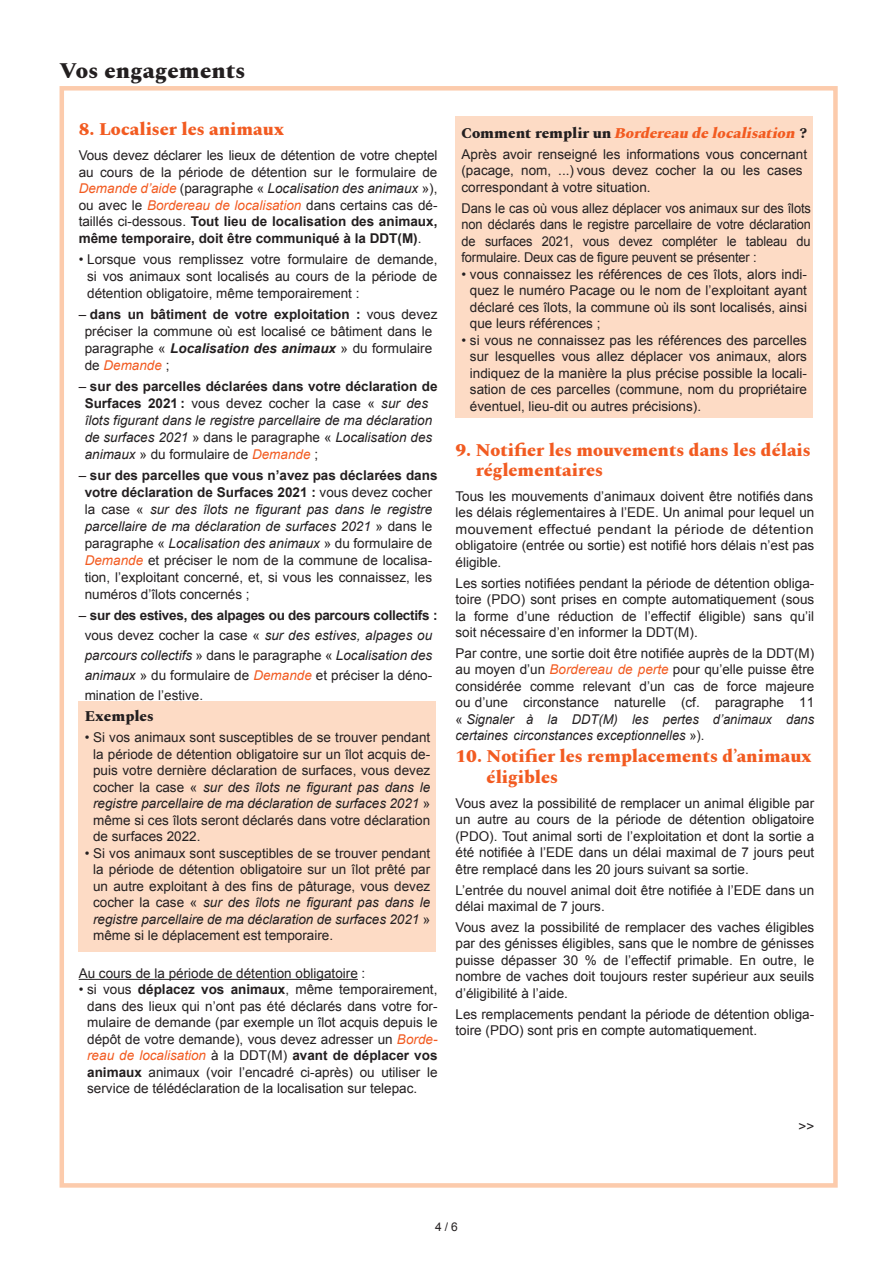
<style>
.page{position:relative;width:893px;height:1263px;background:#fff}
.page>*{position:absolute;margin:0;border:0;box-sizing:border-box;transform-origin:0 0}
.t1{font:800 22.5px "Spectral";letter-spacing:.01em;color:#231f20}
.t2{font:800 18px/19.5px "Spectral";color:#f25b21}
.t3{font:italic 800 15px "Spectral";color:#f25b21}
.t4{font:800 15px "Spectral";color:#231f20}
.t5{font:13.5px/16.5px "Arial";color:#231f20;text-align:justify}
.t6{font:italic 13.5px/17px "Arial";color:#231f20}
.t7{font:13.5px/16.5px "Arial";color:#231f20;text-align:justify;scale:.95 1}
.t8{font:12px "Arial";color:#231f20}
.s1{font-style:italic;color:#f25b21}
.s2{font-style:italic}
.s3{font-weight:700}
.s4{font-weight:700;font-style:italic}
.s5{font-style:normal}
.s6{font-weight:700;font-style:normal}
.s7{font-style:inherit}
.s8{color:#f25b21}
.s9{font-style:normal;color:#231f20}
</style>
<div class="page">
<hr style="left:79px;top:979px;width:279px;height:1px;background:#231f20">
<div style="left:79px;top:701px;width:357px;height:251px;background:#fddbc5"></div>
<div style="left:455px;top:116px;width:358px;height:302px;background:#fddbc5"></div>
<div style="left:60px;top:86px;width:778px;height:1102px;border:4px solid #fccbac"></div>
<h1 class="t1" style="left:60px;top:54px;width:188px">Vos engagements</h1>
<h2 class="t2" style="left:79px;top:118px;width:207px">8. Localiser les animaux</h2>
<p class="t5" style="left:79px;top:148px;width:360px">Vous devez déclarer les lieux de détention de votre cheptel au cours de la période de détention sur le formulaire de <span class="s1">Demande d’aide</span> (paragraphe « <span class="s2">Localisation des animaux</span> »), ou avec le <span class="s1">Bordereau de localisation</span> dans certains cas dé&shy;taillés ci-dessous. <span class="s3">Tout lieu de localisation des animaux, même temporaire, doit être communiqué à la DDT(M)</span>.</p>
<p class="t5" style="left:87px;top:251px;width:352px;line-height:17px;text-indent:-8px">• Lorsque vous remplissez votre formulaire de demande, si vos animaux sont localisés au cours de la période de détention obligatoire, même temporairement :</p>
<p class="t5" style="left:85px;top:306px;width:354px;line-height:17px;text-align:left;text-indent:-6px">– <span class="s3">dans un bâtiment de votre exploitation :</span> vous devez préciser la commune où est localisé ce bâtiment dans le paragraphe « <span class="s4">Localisation des animaux</span> » du formulaire de <span class="s1">Demande</span> ;</p>
<p class="t6" style="left:85px;top:378px;width:354px;text-indent:-6px"><span class="s5">–</span> <span class="s6">sur des parcelles déclarées dans votre déclaration de Surfaces 202</span><span class="s6">1</span> <span class="s6">:</span> <span class="s5">vous devez cocher la case «</span> sur des îlots figurant dans le registre parcellaire de ma déclaration de surfaces 202<span class="s7">1</span> <span class="s5">» dans le paragraphe «</span> Localisation des animaux <span class="s5">» du formulaire de</span> <span class="s8">Demande</span> <span class="s5">;</span></p>
<p class="t5" style="left:85px;top:467px;width:354px;line-height:17px;text-align:left;text-indent:-6px">– <span class="s3">sur des parcelles que vous n’avez pas déclarées dans votre déclaration de Surfaces 202</span><span class="s3">1</span> <span class="s3">:</span> vous devez cocher la case « <span class="s2">sur des îlots ne figurant pas dans le registre parcellaire de ma déclaration de surfaces 202</span><span class="s2">1</span> » dans le paragraphe « <span class="s2">Localisation des animaux</span> » du formulaire de <span class="s1">Demande</span> et préciser le nom de la commune de localisa&shy;tion, l’exploitant concerné, et, si vous les connaissez, les numéros d’îlots concernés ;</p>
<p class="t5" style="left:85px;top:606px;width:354px;line-height:19.8px;text-align:left;text-indent:-6px">– <span class="s3">sur des estives, des alpages ou des parcours collectifs : </span>vous devez cocher la case « <span class="s2">sur des estives, alpages ou parcours collectifs</span> » dans le paragraphe « <span class="s2">Localisation des animaux</span> » du formulaire de <span class="s1">Demande</span> et préciser la déno&shy;mination de l’estive.</p>
<p class="t4" style="left:85px;top:706px;width:71px">Exemples</p>
<p class="t5" style="left:93px;top:729px;width:339px;text-indent:-8px">• Si vos animaux sont susceptibles de se trouver pendant la période de détention obligatoire sur un îlot acquis de&shy;puis votre dernière déclaration de surfaces, vous devez cocher la case « <span class="s2">sur des îlots ne figurant pas dans le registre parcellaire de ma déclaration de surfaces 202</span><span class="s2">1</span> » même si ces îlots seront déclarés dans votre déclaration de surfaces 202<span class="s7">2</span>.</p>
<p class="t5" style="left:93px;top:845px;width:339px;text-indent:-8px">• Si vos animaux sont susceptibles de se trouver pendant la période de détention obligatoire sur un îlot prêté par un autre exploitant à des fins de pâturage, vous devez cocher la case « <span class="s2">sur des îlots ne figurant pas dans le registre parcellaire de ma déclaration de surfaces 202</span><span class="s2">1</span> » même si le déplacement est temporaire.</p>
<p class="t5" style="left:79px;top:965px;width:288px">Au cours de la période de détention obligatoire :</p>
<p class="t5" style="left:87px;top:981px;width:352px;text-indent:-8px">• si vous <span class="s3">déplacez vos animaux</span>, même temporairement, dans des lieux qui n’ont pas été déclarés dans votre for&shy;mulaire de demande (par exemple un îlot acquis depuis le dépôt de votre demande), vous devez adresser un <span class="s1">Borde&shy;reau de localisation</span> à la DDT(M) <span class="s3">avant de déplacer vos animaux</span> animaux (voir l’encadré ci-après) ou utiliser le service de télédéclaration de la localisation sur telepac.</p>
<p class="t3" style="left:461px;top:122px;width:347px"><span class="s9">C o m m e n t r e m p l i r u n</span> Bordereau de localisation <span class="s9">?</span></p>
<p class="t5" style="left:461px;top:146px;width:347px;text-align:left">Après avoir renseigné les informations vous concernant (pacage, nom, ...<span class="s7">)</span> vous devez cocher la ou les cases correspondant à votre situation.</p>
<p class="t7" style="left:461px;top:200px;width:369px">Dans le cas où vous allez déplacer vos animaux sur des îlots non déclarés dans le registre parcellaire de votre déclaration de surfaces 202<span class="s7">1</span>, vous devez compléter le tableau du formulaire. Deux cas de figure peuvent se présenter :</p>
<p class="t5" style="left:470px;top:266px;width:339px;text-indent:-8px">• vous connaissez les références de ces îlots, alors indi&shy;quez le numéro Pacage ou le nom de l’exploitant ayant déclaré ces îlots, la commune où ils sont localisés, ainsi que leurs références ;</p>
<p class="t5" style="left:470px;top:332px;width:339px;text-indent:-8px">• si vous ne connaissez pas les références des parcelles sur lesquelles vous allez déplacer vos animaux, alors indiquez de la manière la plus précise possible la locali&shy;sation de ces parcelles (commune, nom du propriétaire éventuel, lieu-dit ou autres précisions).</p>
<h2 class="t2" style="left:476px;top:439px;width:336px;text-indent:-20px">9. Notifier les mouvements dans les délais réglementaires</h2>
<p class="t5" style="left:455px;top:488px;width:360px">Tous les mouvements d’animaux doivent être notifiés dans les délais réglementaires à l’EDE. Un animal pour lequel un mouvement <span class="s7">effectué pendant la période de détention obligatoire</span> (entrée ou sortie) est notifié hors délais n’est pas éligible.</p>
<p class="t5" style="left:455px;top:575px;width:360px">Les sorties notifiées pendant la période de détention obliga&shy;toire (PDO) sont prises en compte automatiquement (sous la forme d’une réduction de l’effectif éligible) sans qu’il soit nécessaire d’en informer la DDT(M).</p>
<p class="t5" style="left:455px;top:645px;width:360px">Par contre, une sortie doit être notifiée auprès de la DDT(M) au moyen d’un <span class="s1">Bordereau de perte</span> pour qu’elle puisse être considérée comme relevant d’un cas de force majeure ou d’une circonstance naturelle (cf. paragraphe 11 « <span class="s2">Signaler à la DDT(M) les pertes d’animaux dans certaines circonstances exceptionnelles</span> »).</p>
<h2 class="t2" style="left:487px;top:744px;width:327px;line-height:21px;text-indent:-31px">10. Notifier les remplacements d’animaux éligibles</h2>
<p class="t5" style="left:455px;top:795px;width:360px">Vous avez la possibilité de remplacer un animal éligible par un autre au cours de la période de détention obligatoire (PDO). Tout animal sorti de l’exploitation et dont la sortie a été notifiée à l’EDE dans un délai maximal de 7 jours peut être remplacé dans les 20 jours suivant sa sortie.</p>
<p class="t5" style="left:455px;top:882px;width:360px">L’entrée du nouvel animal doit être notifiée à l’EDE dans un délai maximal de 7 jours.</p>
<p class="t5" style="left:455px;top:919px;width:360px">Vous avez la possibilité de remplacer des vaches éligibles par des génisses éligibles, sans que le nombre de génisses puisse dépasser 30 % de l’effectif primable. En outre, le nombre de vaches doit toujours rester supérieur aux seuils d’éligibilité à l’aide.</p>
<p class="t5" style="left:455px;top:1006px;width:360px">Les remplacements pendant la période de détention obliga&shy;toire (PDO) sont pris en compte automatiquement.</p>
<p class="t5" style="left:798px;top:1118px;width:17px">&gt;&gt;</p>
<p class="t8" style="left:435px;top:1219px;width:24px">4 / 6</p>
</div>
